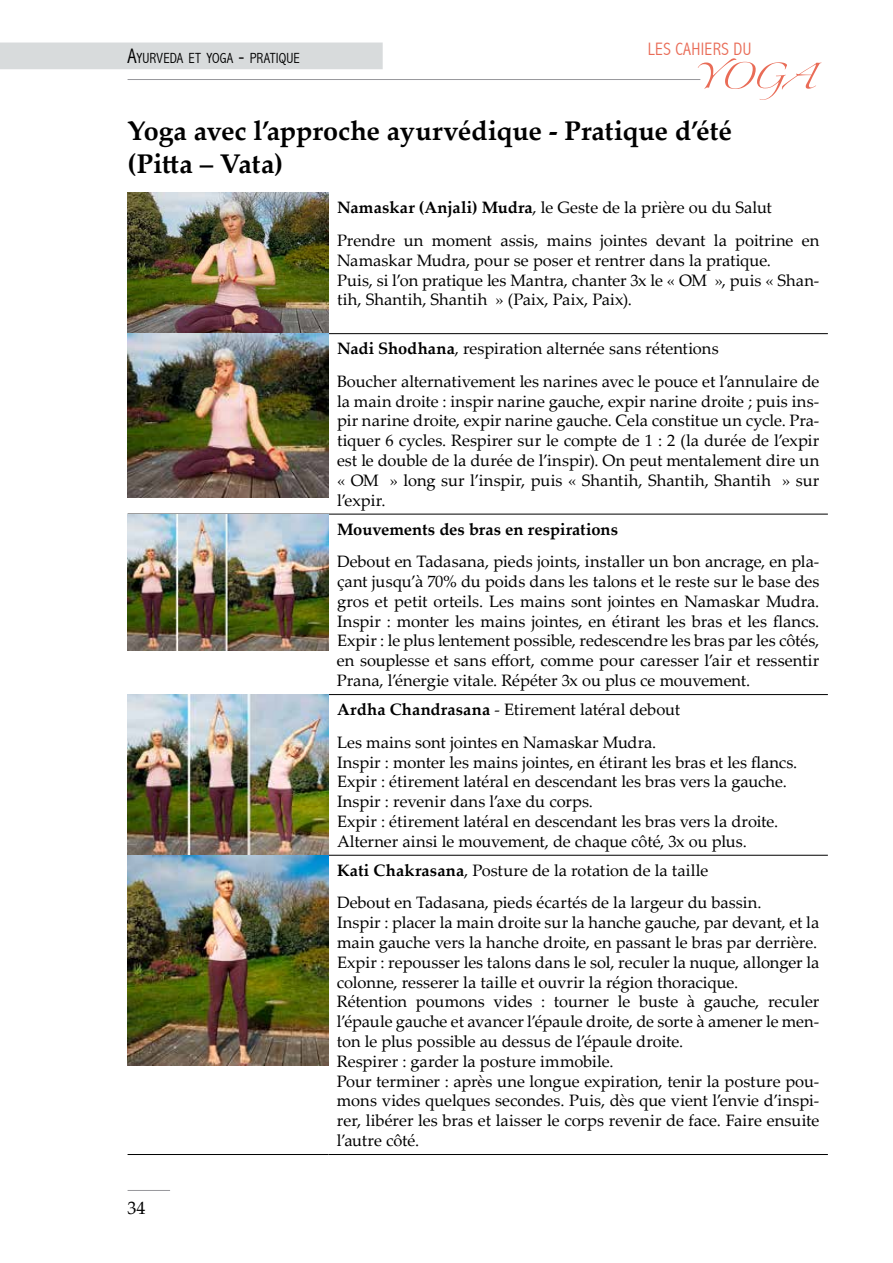
<style>
.page{position:relative;width:893px;height:1263px;background:#fff}
.page>*{position:absolute;margin:0;border:0;box-sizing:border-box;transform-origin:0 0}
.t1{font:57px "Linotype Zapfino One";color:#e96c57}
.t2{font:700 27px/32.4px "Palatino Linotype";letter-spacing:-.01em;color:#000}
.t3{font:300 condensed 18px "Abadi";letter-spacing:.015em;color:#e96c57}
.t4{font:18px "Palatino Linotype";color:#000}
.t5{font:16.5px/19.8px "Palatino Linotype";color:#000}
.t6{font:700 16.5px "Palatino Linotype";color:#000}
.t7{font:300 condensed 14.7px "Abadi";letter-spacing:.01em;color:#000}
.s1{font-size:21px}
.s2{font-weight:700}
</style>
<div class="page">
<hr style="left:128px;top:79px;width:572px;height:1px;background:#98989c">
<hr style="left:128px;top:1190px;width:42px;height:1px;background:#98989c">
<div style="left:0;top:43px;width:383px;height:26px;background:#d8dbdc"></div>
<hr style="left:328px;top:333px;width:500px;height:1px;background:#000">
<hr style="left:328px;top:514px;width:500px;height:1px;background:#000">
<hr style="left:128px;top:694px;width:200px;height:1px;background:#000">
<hr style="left:328px;top:694px;width:500px;height:1px;background:#000">
<hr style="left:328px;top:855px;width:500px;height:1px;background:#000">
<hr style="left:128px;top:1154px;width:200px;height:1px;background:#000">
<hr style="left:328px;top:1154px;width:500px;height:1px;background:#000">
<img style="left:128px;top:193px;width:200px;height:305px">
<img style="left:128px;top:514px;width:200px;height:137px">
<img style="left:128px;top:695px;width:200px;height:370px">
<p class="t7" style="left:128px;top:50px;width:174px"><span class="s1">A</span>YURVEDA ET YOGA <span class="s1">-</span> PRATIQUE</p>
<p class="t3" style="left:648px;top:39px;width:105px">LES CAHIERS DU</p>
<h1 class="t1" style="left:693px;top:35px;width:124px">YOGA</h1>
<h2 class="t2" style="left:128px;top:114px;width:606px">Yoga avec l’approche ayurvédique - Pratique d’été (Pitta – Vata)</h2>
<p class="t4" style="left:128px;top:1195px;width:19px">34</p>
<p class="t5" style="left:337px;top:191px;width:484px;line-height:32.5px"><span class="s2">Namaskar (Anjali) Mudra</span>, le Geste de la prière ou du Salut<br>Prendre un moment assis, mains jointes devant la poitrine en</p>
<p class="t5" style="left:337px;top:250px;width:484px">Namaskar Mudra, pour se poser et rentrer dans la pratique.<br>Puis, si l’on pratique les Mantra, chanter 3x le « OM », puis « Shan&shy;tih, Shantih, Shantih » (Paix, Paix, Paix).</p>
<p class="t5" style="left:337px;top:332px;width:484px;line-height:32.5px"><span class="s2">Nadi Shodhana</span>, respiration alternée sans rétentions<br>Boucher alternativement les narines avec le pouce et l’annulaire de</p>
<p class="t5" style="left:337px;top:390px;width:484px;text-align:justify">la main droite : inspir narine gauche, expir narine droite ; puis ins&shy;pir narine droite, expir narine gauche. Cela constitue un cycle. Pra&shy;tiquer 6 cycles. Respirer sur le compte de 1 : 2 (la durée de l’expir est le double de la durée de l’inspir). On peut mentalement dire un « OM » long sur l’inspir, puis « Shantih, Shantih, Shantih » sur l’expir.</p>
<p class="t6" style="left:337px;top:517px;width:283px">Mouvements des bras en respirations</p>
<p class="t5" style="left:337px;top:551px;width:484px;text-align:justify">Debout en Tadasana, pieds joints, installer un bon ancrage, en pla&shy;çant jusqu’à 70% du poids dans les talons et le reste sur le base des gros et petit orteils. Les mains sont jointes en Namaskar Mudra.<br>Inspir : monter les mains jointes, en étirant les bras et les flancs.<br>Expir : le plus lentement possible, redescendre les bras par les côtés, en souplesse et sans effort, comme pour caresser l’air et ressentir Prana, l’énergie vitale. Répéter 3x ou plus ce mouvement.</p>
<p class="t5" style="left:337px;top:693px;width:345px;line-height:32.5px"><span class="s2">Ardha Chandrasana</span> - Etirement latéral debout<br>Les mains sont jointes en Namaskar Mudra.</p>
<p class="t5" style="left:337px;top:751px;width:462px">Inspir : monter les mains jointes, en étirant les bras et les flancs.<br>Expir : étirement latéral en descendant les bras vers la gauche.<br>Inspir : revenir dans l’axe du corps.<br>Expir : étirement latéral en descendant les bras vers la droite.<br>Alterner ainsi le mouvement, de chaque côté, 3x ou plus.</p>
<p class="t5" style="left:337px;top:853px;width:426px;line-height:32.5px"><span class="s2">Kati Chakrasana</span>, Posture de la rotation de la taille<br>Debout en Tadasana, pieds écartés de la largeur du bassin.</p>
<p class="t5" style="left:337px;top:912px;width:484px">Inspir : placer la main droite sur la hanche gauche, par devant, et la main gauche vers la hanche droite, en passant le bras par derrière.<br>Expir : repousser les talons dans le sol, reculer la nuque, allonger la colonne, resserer la taille et ouvrir la région thoracique.<br>Rétention poumons vides : tourner le buste à gauche, reculer l’épaule gauche et avancer l’épaule droite, de sorte à amener le men&shy;ton le plus possible au dessus de l’épaule droite.<br>Respirer : garder la posture immobile.<br>Pour terminer : après une longue expiration, tenir la posture pou&shy;mons vides quelques secondes. Puis, dès que vient l’envie d’inspi&shy;rer, libérer les bras et laisser le corps revenir de face. Faire ensuite l’autre côté.</p>
</div>
